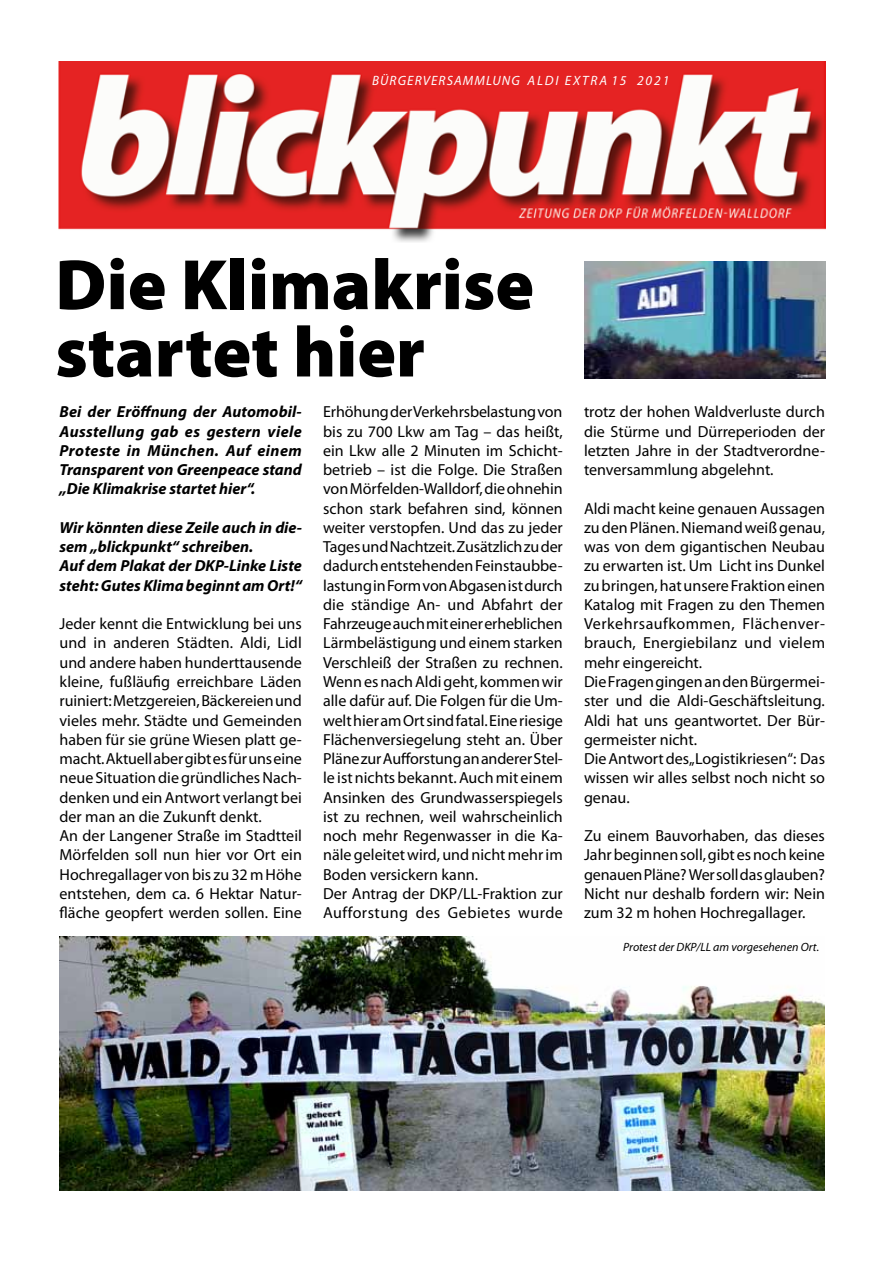
<style>
.page{position:relative;width:893px;height:1263px;background:#fff}
.page>*{position:absolute;margin:0;border:0;box-sizing:border-box;transform-origin:0 0}
.t1{font:900 72px/67.3px "Myriad Pro";color:#000}
.t2{font:16.05px/19.2px "Myriad Pro";color:#000}
.t3{font:italic 700 16.05px/19.2px "Myriad Pro";color:#000;text-align:justify}
.t4{font:italic 13.5px "Myriad Pro";letter-spacing:.08em;color:#fff}
.t5{font:italic 12px "Myriad Pro";color:#000}
</style>
<div class="page">
<img style="left:58px;top:62px;width:767px;height:180px">
<img style="left:584px;top:261px;width:241px;height:117px">
<img style="left:60px;top:936px;width:765px;height:255px">
<p class="t4" style="left:372px;top:72px;width:299px">BÜRGERVERSAMMLUNG ALDI Extr A 15 2021</p>
<h1 class="t1" style="left:55px;top:248px;width:480px">Die Klimakrise startet hier</h1>
<p class="t3" style="left:60px;top:402px;width:244px">Bei der Eröffnung der Automobil-Ausstellung gab es gestern viele Proteste in München. Auf einem Transparent von Greenpeace stand „Die Klimakrise startet hier“.</p>
<p class="t3" style="left:60px;top:517px;width:244px;text-align:left">Wir könnten diese Zeile auch in die&shy;sem „blickpunkt“ schreiben.<br>Auf dem Plakat der DKP-Linke Liste steht: Gutes Klima beginnt am Ort!“</p>
<p class="t2" style="left:60px;top:614px;width:244px">Jeder kennt die Entwicklung bei uns und in anderen Städten. Aldi, Lidl und andere haben hunderttausende kleine, fußläufig erreichbare Läden ruiniert: Metzgereien, Bäckereien und vieles mehr. Städte und Gemeinden haben für sie grüne Wiesen platt ge&shy;macht. Aktuell aber gibt es für uns eine neue Situation die gründliches Nach&shy;denken und ein Antwort verlangt bei der man an die Zukunft denkt.<br>An der Langener Straße im Stadtteil Mörfelden soll nun hier vor Ort ein Hochregallager von bis zu 32 m Höhe entstehen, dem ca. 6 Hektar Natur&shy;fläche geopfert werden sollen. Eine</p>
<p class="t2" style="left:323px;top:402px;width:241px">Erhöhung der Verkehrsbelastung von bis zu 700 Lkw am Tag – das heißt, ein Lkw alle 2 Minuten im Schicht&shy;betrieb – ist die Folge. Die Straßen von Mörfelden-Walldorf, die ohnehin schon stark befahren sind, können weiter verstopfen. Und das zu jeder Tages und Nachtzeit. Zusätzlich zu der dadurch entstehenden Feinstaubbe&shy;lastung in Form von Abgasen ist durch die ständige An- und Abfahrt der Fahrzeuge auch mit einer erheblichen Lärmbelästigung und einem starken Verschleiß der Straßen zu rechnen.<br>Wenn es nach Aldi geht, kommen wir alle dafür auf. Die Folgen für die Um&shy;welt hier am Ort sind fatal. Eine riesige Flächenversiegelung steht an. Über Pläne zur Aufforstung an anderer Stel&shy;le ist nichts bekannt. Auch mit einem Ansinken des Grundwasserspiegels ist zu rechnen, weil wahrscheinlich noch mehr Regenwasser in die Ka&shy;näle geleitet wird, und nicht mehr im Boden versickern kann.<br>Der Antrag der DKP/LL-Fraktion zur Aufforstung des Gebietes wurde</p>
<p class="t2" style="left:584px;top:402px;width:242px;text-align:justify">trotz der hohen Waldverluste durch die Stürme und Dürreperioden der letzten Jahre in der Stadtverordne&shy;tenversammlung abgelehnt.</p>
<p class="t2" style="left:584px;top:498px;width:243px">Aldi macht keine genauen Aussagen zu den Plänen. Niemand weiß genau, was von dem gigantischen Neubau zu erwarten ist. Um Licht ins Dunkel zu bringen, hat unsere Fraktion einen<br>Katalog mit Fragen zu den Themen<br>Verkehrsaufkommen, Flächenver&shy;brauch, Energiebilanz und vielem mehr eingereicht.<br>Die Fragen gingen an den Bürgermei&shy;ster und die Aldi-Geschäftsleitung.<br>Aldi hat uns geantwortet. Der Bür&shy;germeister nicht.<br>Die Antwort des „Logistikriesen“: Das wissen wir alles selbst noch nicht so genau.</p>
<p class="t2" style="left:584px;top:826px;width:242px;text-align:justify">Zu einem Bauvorhaben, das dieses Jahr beginnen soll, gibt es noch keine genauen Pläne? Wer soll das glauben?<br>Nicht nur deshalb fordern wir: Nein zum 32 m hohen Hochregallager.</p>
<p class="t5" style="left:623px;top:939px;width:197px">Protest der DKP/LL am vorgesehenen Ort.</p>
</div>
